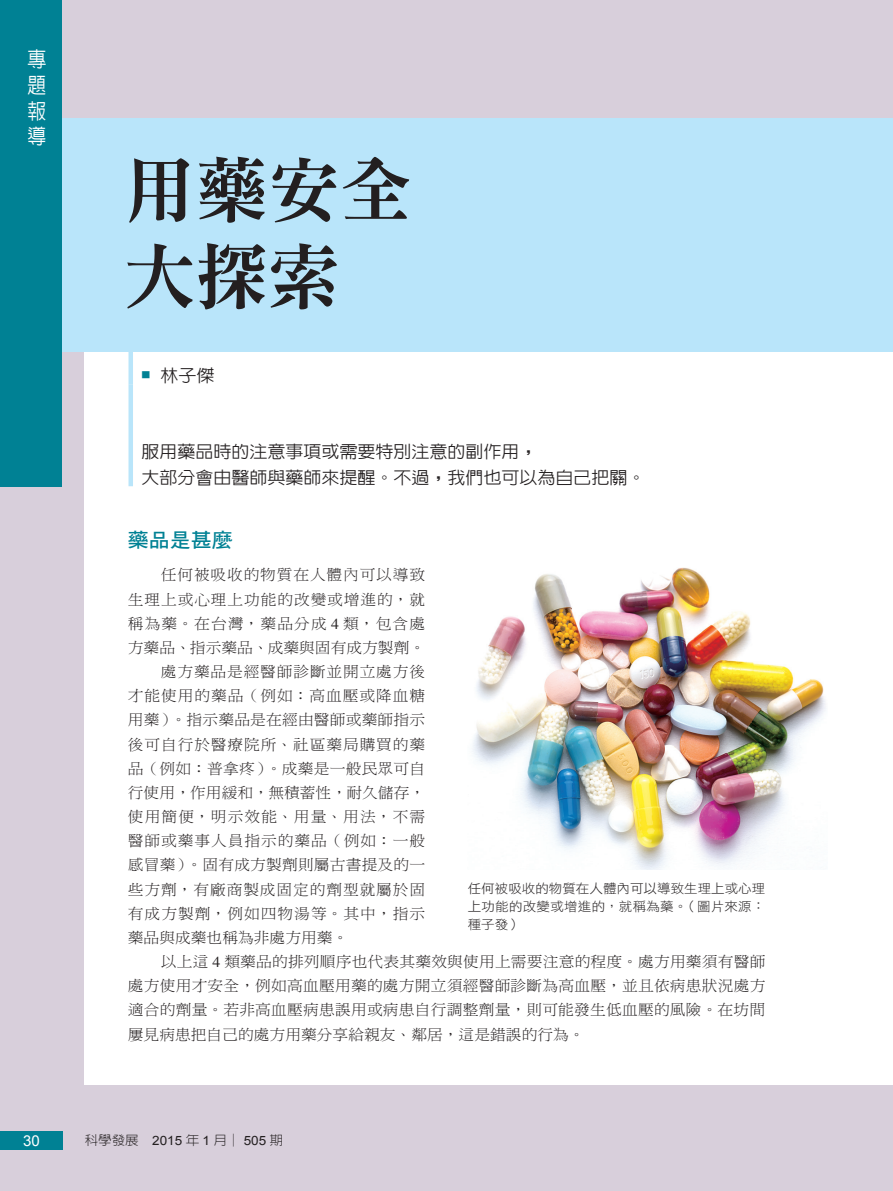
<style>
.page{position:relative;width:893px;height:1191px;background:#d8cfdb}
.page>*{position:absolute;margin:0;border:0;box-sizing:border-box;transform-origin:0 0}
.專題-單元大標{font:72px "DF Ming Std W9";color:#231f20}
.t1{font:500 21px/25.7px "AR New Hei B5";color:#fff;text-align:justify;scale:.9 1}
.專題-內文大標{font:19.95px "DF Hei Std W7";color:#008194;scale:1.05 1}
.單元介紹{font:500 17.1px "AR New Hei B5";color:#231f20;scale:1.05 1}
.專題_一般-___作者{font:500 17.1px "AR New Hei B5";color:#231f20;scale:1.05 1}
.內文{font:15px/24.2px "DF Ming Std W3";letter-spacing:.015em;color:#231f20;text-align:justify;scale:1.05 1}
.左頁碼{font:15px "Arial";color:#fff}
.圖說{font:12.9px/18px "DF Hei Std W3";color:#231f20;text-align:justify;scale:1.05 1}
.t2{font:300 12.9px "AR New Hei B5";color:#231f20;scale:1.05 1}
.專題{font:700 8.55px "AR New Hei B5";color:#008194;scale:1.05 1}
.s1{font-weight:700}
.s2{font-family:"Times"}
.s3{font-family:"Arial";font-weight:400}
</style>
<div class="page">
<div style="left:85px;top:118px;width:808px;height:966px;background:#fff"></div>
<div style="left:0;top:0;width:62px;height:487px;background:#008194"></div>
<div style="left:0;top:1131px;width:62px;height:18px;background:#008194"></div>
<div style="left:128px;top:351px;width:5px;height:33px;background:#b9e5fa"></div>
<div style="left:128px;top:384px;width:5px;height:102px;background:#b9e5fa"></div>
<div style="left:62px;top:118px;width:831px;height:233px;background:#b9e5fa"></div>
<img style="left:472px;top:568px;width:354px;height:301px">
<h2 class="t1" style="left:28px;top:47px;width:22px">專題報導</h2>
<p class="專題-單元大標" style="left:124px;top:151px;width:289px">用藥安全</p>
<p class="專題-單元大標" style="left:124px;top:237px;width:217px">大探索</p>
<p class="專題" style="left:141px;top:371px;width:10px">■</p>
<p class="專題_一般-___作者" style="left:161px;top:367px;width:53px">林子傑</p>
<p class="單元介紹" style="left:141px;top:443px;width:379px">服用藥品時的注意事項或需要特別注意的副作用<span class="s1">，</span></p>
<p class="單元介紹" style="left:141px;top:469px;width:481px">大部分會由醫師與藥師來提醒<span class="s1">。</span>不過<span class="s1">，</span>我們也可以為自己把關<span class="s1">。</span></p>
<p class="專題-內文大標" style="left:128px;top:529px;width:101px">藥品是甚麼</p>
<p class="內文" style="left:128px;top:563px;width:285px;text-indent:33px">任何被吸收的物質在人體內可以導致生理上或心理上功能的改變或增進的，就稱為藥。在台灣，藥品分成 <span class="s2">4</span> 類，包含處方藥品、指示藥品、成藥與固有成方製劑。</p>
<p class="內文" style="left:128px;top:659px;width:285px;text-indent:33px">處方藥品是經醫師診斷並開立處方後才能使用的藥品（例如：高血壓或降血糖用藥）。指示藥品是在經由醫師或藥師指示後可自行於醫療院所、社區藥局購買的藥品（例如：普拿疼）。成藥是一般民眾可自行使用，作用緩和，無積蓄性，耐久儲存，使用簡便，明示效能、用量、用法，不需醫師或藥事人員指示的藥品（例如：一般感冒藥）。固有成方製劑則屬古書提及的一些方劑，有廠商製成固定的劑型就屬於固有成方製劑，例如四物湯等。其中，指示藥品與成藥也稱為非處方用藥。</p>
<p class="內文" style="left:128px;top:949px;width:609px;text-indent:33px">以上這 <span class="s2">4</span> 類藥品的排列順序也代表其藥效與使用上需要注意的程度。處方用藥須有醫師處方使用才安全，例如高血壓用藥的處方開立須經醫師診斷為高血壓，並且依病患狀況處方適合的劑量。若非高血壓病患誤用或病患自行調整劑量，則可能發生低血壓的風險。在坊間屢見病患把自己的處方用藥分享給親友、鄰居，這是錯誤的行為。</p>
<p class="圖說" style="left:468px;top:879px;width:285px">任何被吸收的物質在人體內可以導致生理上或心理上功能的改變或增進的，就稱為藥。（圖片來源：種子發）</p>
<p class="左頁碼" style="left:23px;top:1131px;width:18px">30</p>
<p class="t2" style="left:85px;top:1133px;width:190px">科學發展　<span class="s3">2015</span> 年 <span class="s3">1</span> 月│ <span class="s3">505</span> 期</p>
</div>
